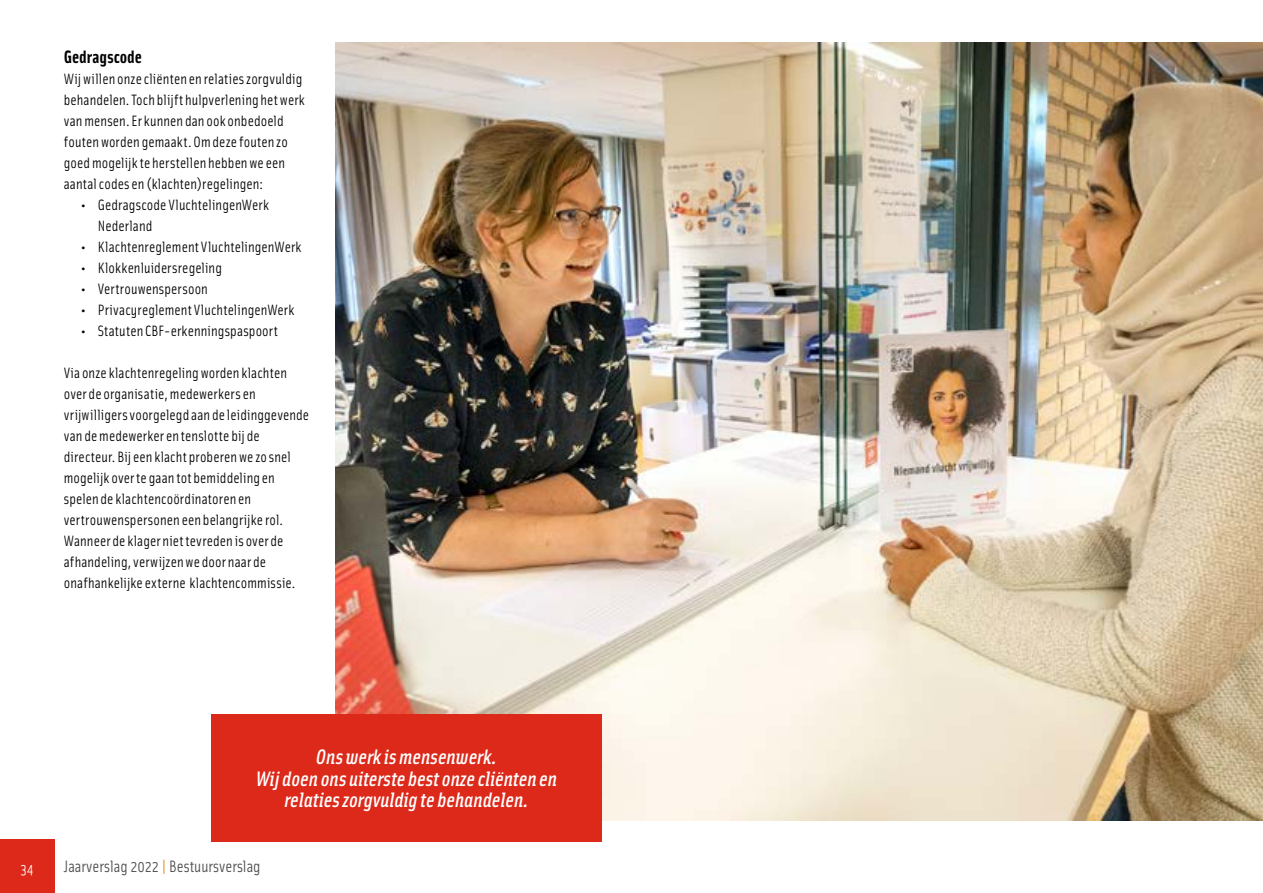
<style>
.page{position:relative;width:1263px;height:893px;background:#fff}
.page>*{position:absolute;margin:0;border:0;box-sizing:border-box;transform-origin:0 0}
.t1{font:italic 500 21px/21.3px "Solex OT";color:#fff;text-align:center}
.t2{font:700 18px "Solex OT";color:#000}
.t3{font:16.5px "Solex OT";color:#4d4d4c}
.t4{font:15px/21px "Solex OT";letter-spacing:.01em;color:#000}
.t5{font:15px "Solex OT";color:#fff}
.s1{color:#e2881c}
</style>
<div class="page">
<img style="left:336px;top:43px;width:927px;height:778px">
<div style="left:211px;top:714px;width:391px;height:128px;background:#dc291a"></div>
<div style="left:0;top:839px;width:54px;height:54px;background:#dc291a"></div>
<p class="t2" style="left:64px;top:45px;width:80px">Gedragscode</p>
<p class="t4" style="left:64px;top:68px;width:243px">Wij willen onze cliënten en relaties zorgvuldig behandelen. Toch blijft hulpverlening het werk van mensen. Er kunnen dan ook onbedoeld fouten worden gemaakt. Om deze fouten zo goed mogelijk te herstellen hebben we een aantal codes en (klachten)regelingen:</p>
<p class="t4" style="left:98px;top:194px;width:173px;text-indent:-17px">• Gedragscode VluchtelingenWerk<br>Nederland</p>
<p class="t4" style="left:81px;top:236px;width:222px">• Klachtenreglement VluchtelingenWerk</p>
<p class="t4" style="left:81px;top:257px;width:143px">• Klokkenluidersregeling</p>
<p class="t4" style="left:81px;top:278px;width:129px">• Vertrouwenspersoon</p>
<p class="t4" style="left:81px;top:299px;width:215px">• Privacyreglement VluchtelingenWerk</p>
<p class="t4" style="left:81px;top:320px;width:199px">• Statuten CBF-erkenningspaspoort</p>
<p class="t4" style="left:64px;top:362px;width:247px">Via onze klachtenregeling worden klachten over de organisatie, medewerkers en vrijwilligers voorgelegd aan de leidinggevende van de medewerker en tenslotte bij de directeur. Bij een klacht proberen we zo snel mogelijk over te gaan tot bemiddeling en spelen de klachtencoördinatoren en vertrouwenspersonen een belangrijke rol.<br>Wanneer de klager niet tevreden is over de afhandeling, verwijzen we door naar de onafhankelijke externe klachtencommissie.</p>
<h1 class="t1" style="left:256px;top:745px;width:303px">Ons werk is mensenwerk.<br>Wij doen ons uiterste best onze cliënten en relaties zorgvuldig te behandelen.</h1>
<p class="t5" style="left:21px;top:859px;width:15px">34</p>
<p class="t3" style="left:64px;top:856px;width:198px">Jaarverslag 2022 <span class="s1">|</span> Bestuursverslag</p>
</div>
